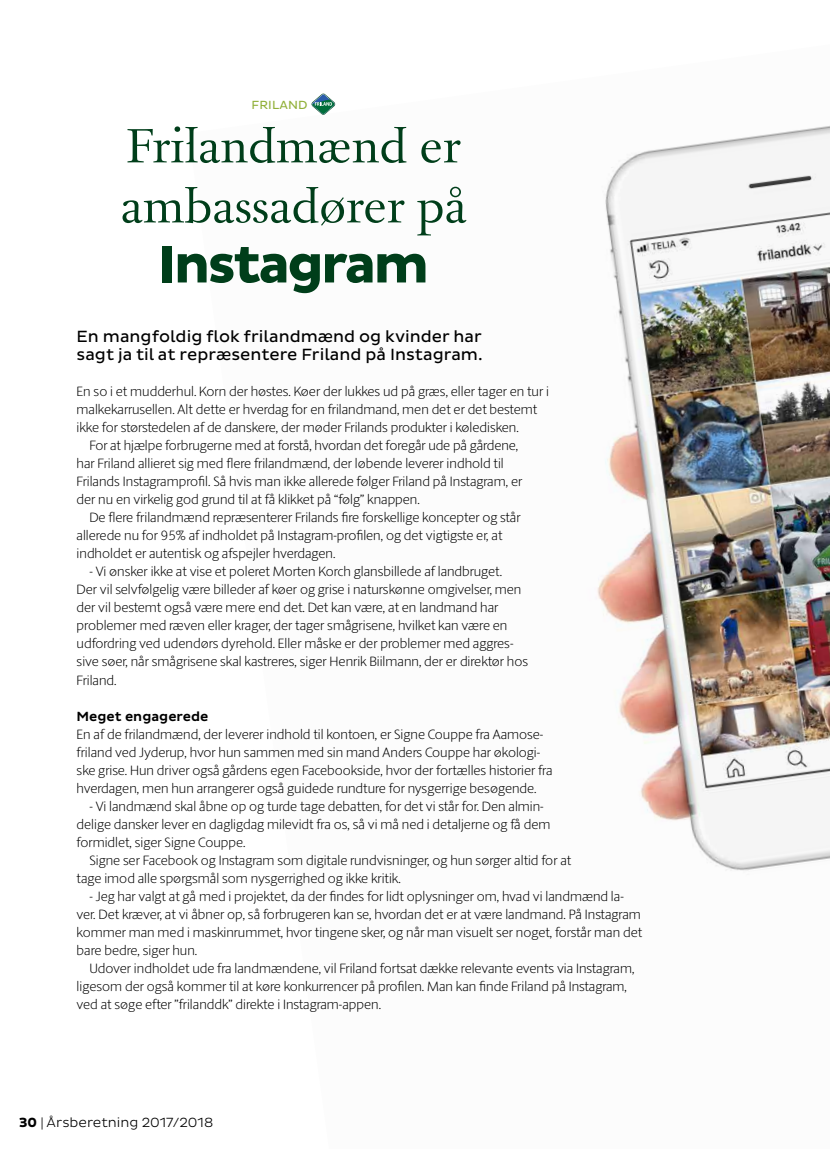
<style>
.page{position:relative;width:830px;height:1149px;background:#fff}
.page>*{position:absolute;margin:0;border:0;box-sizing:border-box;transform-origin:0 0}
.t1{font:54px/60px "La Police BP";color:#003e1a}
.t2{font:700 54px "Pluto Sans";letter-spacing:-.05em;color:#003e1a}
.t3{font:16.5px/18px "Pluto Sans";color:#000}
.t4{font:100 13.5px/18px "ID Sans Round";color:#000}
.t5{font:300 13.5px "Pluto Sans";color:#000}
.t6{font:500 13.5px "Pluto Sans";color:#000}
.t7{font:12px "Pluto Sans";letter-spacing:.015em;color:#91b039}
.s1{font-weight:700}
</style>
<div class="page">
<img style="left:322px;top:93px;width:507px;height:778px">
<svg style="left:311px;top:94px;width:24px;height:21px"></svg>
<p class="t7" style="left:251px;top:98px;width:58px">FRILAND</p>
<h1 class="t1" style="left:121px;top:117px;width:347px">Frilandmænd er ambassadører på</h1>
<h1 class="t2" style="left:158px;top:233px;width:272px">Instagram</h1>
<p class="t3" style="left:77px;top:328px;width:407px">En mangfoldig flok frilandmænd og kvinder har sagt ja til at repræsentere Friland på Instagram.</p>
<p class="t4" style="left:77px;top:382px;width:473px">En so i et mudderhul. Korn der høstes. Køer der lukkes ud på græs, eller tager en tur i</p>
<p class="t4" style="left:77px;top:400px;width:462px">malkekarrusellen. Alt dette er hverdag for en frilandmand, men det er det bestemt</p>
<p class="t4" style="left:77px;top:418px;width:443px">ikke for størstedelen af de danskere, der møder Frilands produkter i køledisken.</p>
<p class="t4" style="left:89px;top:436px;width:430px">For at hjælpe forbrugerne med at forstå, hvordan det foregår ude på gårdene,</p>
<p class="t4" style="left:77px;top:454px;width:428px">har Friland allieret sig med flere frilandmænd, der løbende leverer indhold til</p>
<p class="t4" style="left:77px;top:472px;width:447px">Frilands Instagramprofil. Så hvis man ikke allerede følger Friland på Instagram, er</p>
<p class="t4" style="left:77px;top:490px;width:344px">der nu en virkelig god grund til at få klikket på “følg” knappen.</p>
<p class="t4" style="left:89px;top:508px;width:432px">De flere frilandmænd repræsenterer Frilands fire forskellige koncepter og står</p>
<p class="t4" style="left:77px;top:526px;width:427px">allerede nu for 95% af indholdet på Instagram-profilen, og det vigtigste er, at</p>
<p class="t4" style="left:77px;top:544px;width:260px">indholdet er autentisk og afspejler hverdagen.</p>
<p class="t4" style="left:77px;top:562px;width:453px;text-indent:13px">- Vi ønsker ikke at vise et poleret Morten Korch glansbillede af landbruget.<br>Der vil selvfølgelig være billeder af køer og grise i naturskønne omgivelser, men der vil bestemt også være mere end det. Det kan være, at en landmand har problemer med ræven eller krager, der tager smågrisene, hvilket kan være en udfordring ved udendørs dyrehold. Eller måske er der problemer med aggres&shy;sive søer, når smågrisene skal kastreres, siger Henrik Biilmann, der er direktør hos Friland.</p>
<p class="t6" style="left:77px;top:708px;width:133px">Meget engagerede</p>
<p class="t4" style="left:77px;top:724px;width:477px">En af de frilandmænd, der leverer indhold til kontoen, er Signe Couppe fra Aamose&shy;friland ved Jyderup, hvor hun sammen med sin mand Anders Couppe har økologi&shy;ske grise. Hun driver også gårdens egen Facebookside, hvor der fortælles historier fra hverdagen, men hun arrangerer også guidede rundture for nysgerrige besøgende.</p>
<p class="t4" style="left:77px;top:796px;width:475px;text-indent:13px">- Vi landmænd skal åbne op og turde tage debatten, for det vi står for. Den almin&shy;delige dansker lever en dagligdag milevidt fra os, så vi må ned i detaljerne og få dem formidlet, siger Signe Couppe.</p>
<p class="t4" style="left:77px;top:850px;width:496px;text-indent:13px">Signe ser Facebook og Instagram som digitale rundvisninger, og hun sørger altid for at tage imod alle spørgsmål som nysgerrighed og ikke kritik.</p>
<p class="t4" style="left:77px;top:886px;width:566px;text-indent:13px">- Jeg har valgt at gå med i projektet, da der findes for lidt oplysninger om, hvad vi landmænd la&shy;ver. Det kræver, at vi åbner op, så forbrugeren kan se, hvordan det er at være landmand. På Instagram kommer man med i maskinrummet, hvor tingene sker, og når man visuelt ser noget, forstår man det bare bedre, siger hun.</p>
<p class="t4" style="left:77px;top:958px;width:559px;text-indent:13px">Udover indholdet ude fra landmændene, vil Friland fortsat dække relevante events via Instagram, ligesom der også kommer til at køre konkurrencer på profilen. Man kan finde Friland på Instagram, ved at søge efter ”frilanddk” direkte i Instagram-appen.</p>
<p class="t5" style="left:19px;top:1114px;width:195px"><span class="s1">30</span> | Årsberetning 2017/2018</p>
</div>
